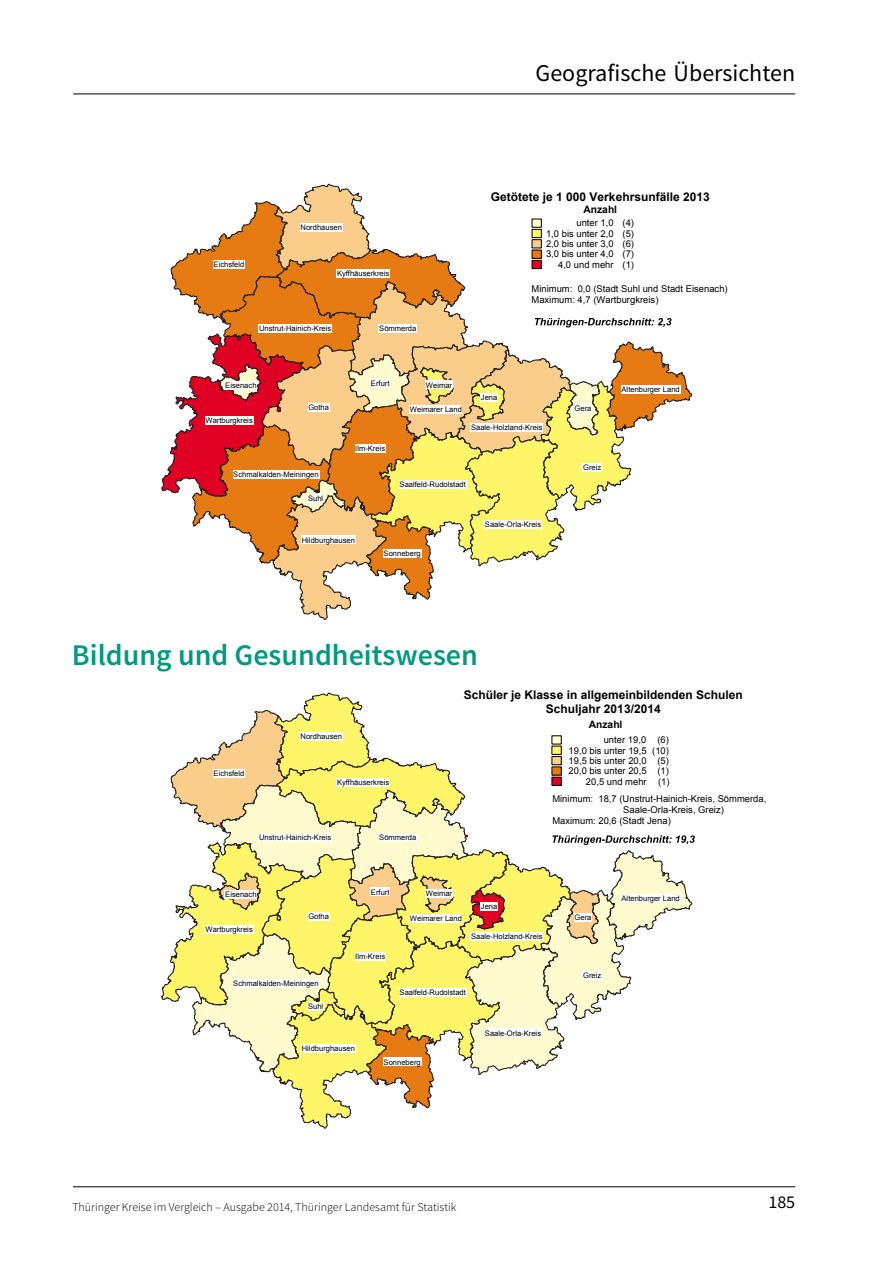
<style>
.page{position:relative;width:893px;height:1263px;background:#fff}
.page>*{position:absolute;margin:0;border:0;box-sizing:border-box;transform-origin:0 0}
.t1{font:600 30px "Source Sans Pro";color:#009b7e}
.t2{font:24px "Source Sans Pro";color:#000}
.t3{font:18px "Source Sans Pro";color:#000}
.t4{font:700 12px/14px "Arial";letter-spacing:.005em;color:#000;text-align:center}
.t5{font:300 12px "Source Sans Pro";color:#000}
.t6{font:700 10.2px "Arial";color:#000}
.t7{font:9.45px/10.4px "Arial";letter-spacing:.005em;color:#000;text-align:right}
.t8{font:7.65px "Arial";color:#000}
</style>
<div class="page">
<hr style="left:0;top:94px;width:795px;height:1px;background:#000">
<hr style="left:0;top:1186px;width:795px;height:1px;background:#000">
<svg style="left:0;top:94px;width:73px;height:1px"></svg>
<svg style="left:0;top:1186px;width:72px;height:1px"></svg>
<svg style="left:161px;top:183px;width:532px;height:437px"></svg>
<svg style="left:161px;top:692px;width:534px;height:437px"></svg>
<h2 class="t2" style="left:536px;top:58px;width:261px">Geografische Übersichten</h2>
<p class="t8" style="left:214px;top:260px;width:32px">Eichsfeld</p>
<p class="t8" style="left:301px;top:222px;width:43px">Nordhausen</p>
<p class="t8" style="left:337px;top:269px;width:54px">Kyffhäuserkreis</p>
<p class="t8" style="left:259px;top:324px;width:74px">Unstrut-Hainich-Kreis</p>
<p class="t8" style="left:379px;top:324px;width:39px">Sömmerda</p>
<h3 class="t4" style="left:491px;top:190px;width:221px">Getötete je 1 000 Verkehrsunfälle 2013</h3>
<h3 class="t6" style="left:583px;top:202px;width:35px">Anzahl</h3>
<p class="t7" style="left:546px;top:218px;width:90px">unter 1,0 (4)<br>1,0 bis unter 2,0 (5)<br>2,0 bis unter 3,0 (6)<br>3,0 bis unter 4,0 (7)<br>4,0 und mehr (1)</p>
<p class="t7" style="left:532px;top:283px;width:198px;line-height:10.8px;text-align:left">Minimum: 0,0 (Stadt Suhl und Stadt Eisenach)<br>Maximum: 4,7 (Wartburgkreis)</p>
<p class="t8" style="left:225px;top:380px;width:33px">Eisenach</p>
<p class="t8" style="left:205px;top:415px;width:49px">Wartburgkreis</p>
<p class="t8" style="left:308px;top:402px;width:22px">Gotha</p>
<p class="t8" style="left:233px;top:470px;width:87px">Schmalkalden-Meiningen</p>
<p class="t8" style="left:371px;top:378px;width:20px">Erfurt</p>
<p class="t8" style="left:355px;top:443px;width:32px">Ilm-Kreis</p>
<p class="t8" style="left:426px;top:380px;width:28px">Weimar</p>
<p class="t8" style="left:410px;top:404px;width:53px">Weimarer Land</p>
<p class="t8" style="left:481px;top:393px;width:18px">Jena</p>
<p class="t8" style="left:471px;top:423px;width:73px">Saale-Holzland-Kreis</p>
<p class="t8" style="left:574px;top:403px;width:18px">Gera</p>
<p class="t8" style="left:621px;top:384px;width:60px">Altenburger Land</p>
<p class="t8" style="left:583px;top:462px;width:20px">Greiz</p>
<p class="t8" style="left:308px;top:493px;width:17px">Suhl</p>
<p class="t8" style="left:302px;top:535px;width:55px">Hildburghausen</p>
<p class="t8" style="left:400px;top:479px;width:68px">Saalfeld-Rudolstadt</p>
<p class="t8" style="left:384px;top:548px;width:39px">Sonneberg</p>
<p class="t8" style="left:485px;top:519px;width:58px">Saale-Orla-Kreis</p>
<h1 class="t1" style="left:72px;top:636px;width:407px">Bildung und Gesundheitswesen</h1>
<p class="t8" style="left:214px;top:768px;width:32px">Eichsfeld</p>
<p class="t8" style="left:301px;top:731px;width:43px">Nordhausen</p>
<p class="t8" style="left:337px;top:777px;width:54px">Kyffhäuserkreis</p>
<p class="t8" style="left:259px;top:832px;width:74px">Unstrut-Hainich-Kreis</p>
<p class="t8" style="left:379px;top:832px;width:39px">Sömmerda</p>
<h3 class="t4" style="left:464px;top:688px;width:281px">Schüler je Klasse in allgemeinbildenden Schulen<br>Schuljahr 2013/2014</h3>
<h3 class="t6" style="left:589px;top:717px;width:35px">Anzahl</h3>
<p class="t7" style="left:568px;top:735px;width:102px">unter 19,0 (6)<br>19,0 bis unter 19,5 (10)<br>19,5 bis unter 20,0 (5)<br>20,0 bis unter 20,5 (1)<br>20,5 und mehr (1)</p>
<p class="t7" style="left:552px;top:794px;width:215px">Minimum: 18,7 (Unstrut-Hainich-Kreis, Sömmerda,</p>
<p class="t7" style="left:623px;top:805px;width:102px">Saale-Orla-Kreis, Greiz)</p>
<p class="t7" style="left:552px;top:816px;width:120px">Maximum: 20,6 (Stadt Jena)</p>
<p class="t8" style="left:225px;top:889px;width:33px">Eisenach</p>
<p class="t8" style="left:205px;top:924px;width:49px">Wartburgkreis</p>
<p class="t8" style="left:308px;top:911px;width:22px">Gotha</p>
<p class="t8" style="left:233px;top:978px;width:87px">Schmalkalden-Meiningen</p>
<p class="t8" style="left:308px;top:1002px;width:17px">Suhl</p>
<p class="t8" style="left:371px;top:887px;width:20px">Erfurt</p>
<p class="t8" style="left:355px;top:952px;width:32px">Ilm-Kreis</p>
<p class="t8" style="left:302px;top:1043px;width:55px">Hildburghausen</p>
<p class="t8" style="left:426px;top:888px;width:28px">Weimar</p>
<p class="t8" style="left:410px;top:913px;width:53px">Weimarer Land</p>
<p class="t8" style="left:481px;top:901px;width:18px">Jena</p>
<p class="t8" style="left:471px;top:931px;width:73px">Saale-Holzland-Kreis</p>
<p class="t8" style="left:400px;top:988px;width:68px">Saalfeld-Rudolstadt</p>
<p class="t8" style="left:485px;top:1028px;width:58px">Saale-Orla-Kreis</p>
<p class="t8" style="left:384px;top:1057px;width:39px">Sonneberg</p>
<p class="t8" style="left:574px;top:912px;width:18px">Gera</p>
<p class="t8" style="left:621px;top:893px;width:60px">Altenburger Land</p>
<p class="t8" style="left:583px;top:971px;width:20px">Greiz</p>
<h3 class="t5" style="left:72px;top:1199px;width:386px">Thüringer Kreise im Vergleich – Ausgabe 2014, Thüringer Landesamt für Statistik</h3>
<h3 class="t3" style="left:768px;top:1191px;width:28px">185</h3>
</div>
